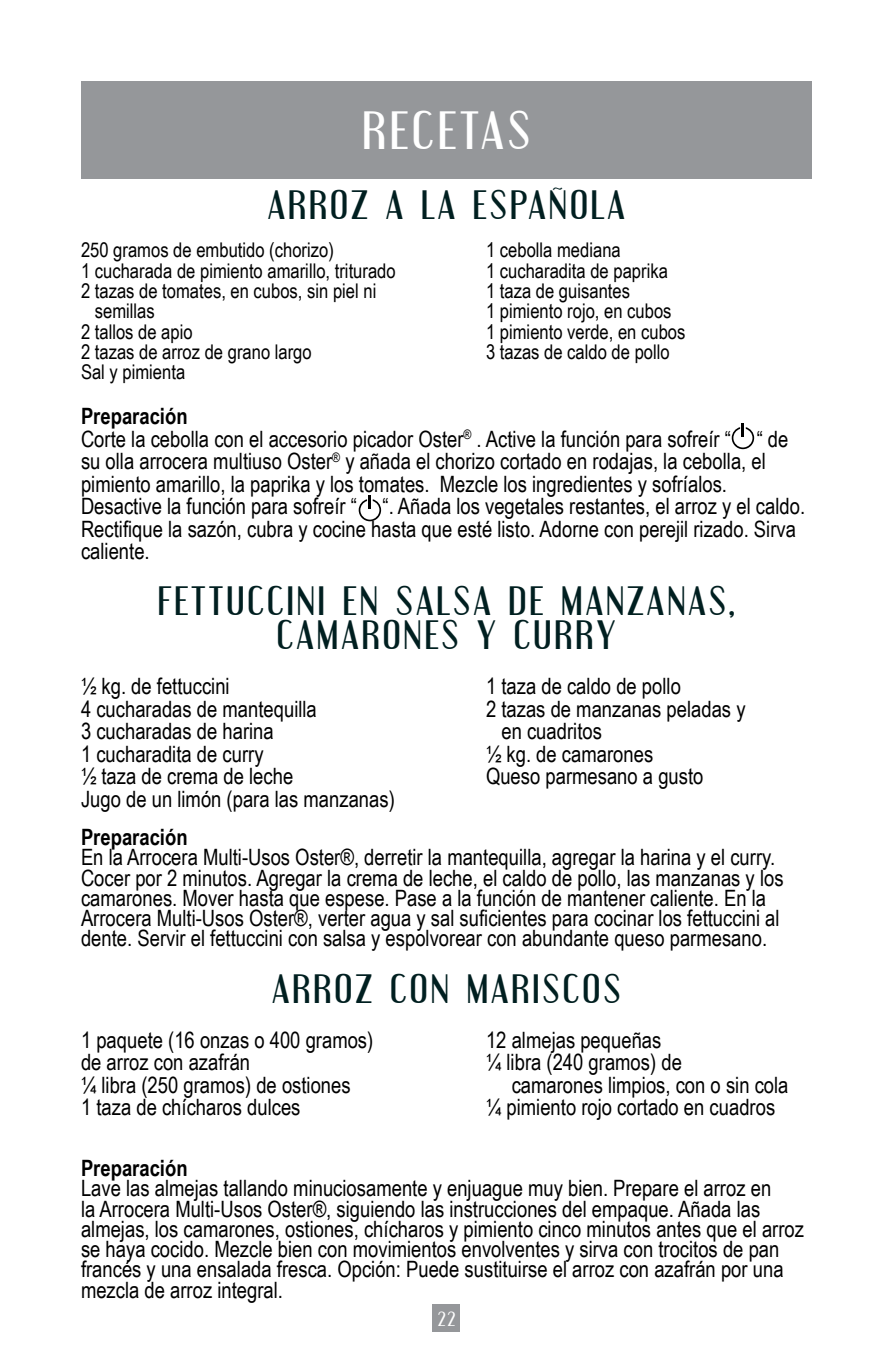
<style>
.page{position:relative;width:893px;height:1372px;background:#fff}
.page>*{position:absolute;margin:0;border:0;box-sizing:border-box;transform-origin:0 0}
.t1{font:47.25px "Engebrechtre";letter-spacing:.1em;color:#fff}
.t2{font:36px "Engebrechtre";letter-spacing:.1em;color:#001f20}
.t3{font:22.5px/20.2px "Arial Narrow";color:#000}
.t4{font:700 22.5px "Arial Narrow";color:#000}
.t5{font:20.25px "Arial Narrow";color:#000}
.t6{font:18px "Engebrechtre";color:#fff}
.s1{font-weight:700}
</style>
<div class="page">
<div style="left:433px;top:1303px;width:27px;height:28px;background:#95979a"></div>
<div style="left:81px;top:81px;width:731px;height:97px;background:#95979a"></div>
<svg style="left:732px;top:423px;width:22px;height:26px"></svg>
<svg style="left:359px;top:495px;width:22px;height:26px"></svg>
<h1 class="t1" style="left:363px;top:103px;width:169px">RECETAS</h1>
<h2 class="t2" style="left:268px;top:184px;width:41px">ARROZ</h2>
<h2 class="t2" style="left:386px;top:184px;width:203px">A LA ESPAÑOLA</h2>
<p class="t5" style="left:81px;top:239px;width:254px">250 gramos de embutido (chorizo)</p>
<p class="t5" style="left:486px;top:239px;width:136px">1 cebolla mediana</p>
<p class="t5" style="left:81px;top:259px;width:316px">1 cucharada de pimiento amarillo, triturado</p>
<p class="t5" style="left:486px;top:259px;width:183px">1 cucharadita de paprika</p>
<p class="t5" style="left:81px;top:279px;width:297px">2 tazas de tomates, en cubos, sin piel ni</p>
<p class="t5" style="left:486px;top:279px;width:146px">1 taza de guisantes</p>
<p class="t5" style="left:95px;top:299px;width:61px">semillas</p>
<p class="t5" style="left:486px;top:299px;width:187px">1 pimiento rojo, en cubos</p>
<p class="t5" style="left:81px;top:320px;width:113px">2 tallos de apio</p>
<p class="t5" style="left:486px;top:320px;width:201px">1 pimiento verde, en cubos</p>
<p class="t5" style="left:81px;top:340px;width:232px">2 tazas de arroz de grano largo</p>
<p class="t5" style="left:486px;top:340px;width:185px">3 tazas de caldo de pollo</p>
<p class="t5" style="left:81px;top:360px;width:106px">Sal y pimienta</p>
<p class="t3" style="left:81px;top:405px;width:726px;line-height:22.5px"><span class="s1">Preparación<br></span>Corte la cebolla con el accesorio picador Oster<sup>®</sup> . Active la función para sofreír “ “ de su olla arrocera multiuso Oster<sup>®</sup> y añada el chorizo cortado en rodajas, la cebolla, el pimiento amarillo, la paprika y los tomates. Mezcle los ingredientes y sofríalos.<br>Desactive la función para sofreír “ “. Añada los vegetales restantes, el arroz y el caldo.<br>Rectifique la sazón, cubra y cocine hasta que esté listo. Adorne con perejil rizado. Sirva caliente.</p>
<h2 class="t2" style="left:158px;top:580px;width:35px">FETTUCCINI</h2>
<h2 class="t2" style="left:343px;top:580px;width:93px">EN SALSA</h2>
<h2 class="t2" style="left:509px;top:580px;width:98px">DE MANZANAS</h2>
<h2 class="t2" style="left:729px;top:580px;width:7px">,</h2>
<h2 class="t2" style="left:277px;top:614px;width:41px">CAMARONES</h2>
<h2 class="t2" style="left:477px;top:614px;width:140px">Y CURRY</h2>
<p class="t3" style="left:81px;top:676px;width:150px">½ kg. de fettuccini</p>
<p class="t3" style="left:486px;top:676px;width:196px">1 taza de caldo de pollo</p>
<p class="t3" style="left:81px;top:698px;width:237px">4 cucharadas de mantequilla</p>
<p class="t3" style="left:486px;top:698px;width:261px">2 tazas de manzanas peladas y</p>
<p class="t3" style="left:81px;top:721px;width:194px">3 cucharadas de harina</p>
<p class="t3" style="left:501px;top:721px;width:102px">en cuadritos</p>
<p class="t3" style="left:81px;top:743px;width:184px">1 cucharadita de curry</p>
<p class="t3" style="left:486px;top:743px;width:169px">½ kg. de camarones</p>
<p class="t3" style="left:81px;top:766px;width:214px">½ taza de crema de leche</p>
<p class="t3" style="left:486px;top:766px;width:219px">Queso parmesano a gusto</p>
<p class="t3" style="left:81px;top:788px;width:315px">Jugo de un limón (para las manzanas)</p>
<p class="t4" style="left:81px;top:824px;width:108px">Preparación</p>
<p class="t3" style="left:81px;top:847px;width:704px">En la Arrocera Multi-Usos Oster®, derretir la mantequilla, agregar la harina y el curry.<br>Cocer por 2 minutos. Agregar la crema de leche, el caldo de pollo, las manzanas y los camarones. Mover hasta que espese. Pase a la función de mantener caliente. En la Arrocera Multi-Usos Oster®, verter agua y sal suficientes para cocinar los fettuccini al dente. Servir el fettuccini con salsa y espolvorear con abundante queso parmesano.</p>
<h2 class="t2" style="left:273px;top:967px;width:41px">ARROZ</h2>
<h2 class="t2" style="left:390px;top:967px;width:20px">CON</h2>
<h2 class="t2" style="left:467px;top:967px;width:44px">MARISCOS</h2>
<p class="t3" style="left:81px;top:1029px;width:294px">1 paquete (16 onzas o 400 gramos)</p>
<p class="t3" style="left:486px;top:1029px;width:177px">12 almejas pequeñas</p>
<p class="t3" style="left:81px;top:1051px;width:171px">de arroz con azafrán</p>
<p class="t3" style="left:486px;top:1051px;width:197px">¼ libra (240 gramos) de</p>
<p class="t3" style="left:81px;top:1074px;width:271px">¼ libra (250 gramos) de ostiones</p>
<p class="t3" style="left:512px;top:1074px;width:278px">camarones limpios, con o sin cola</p>
<p class="t3" style="left:81px;top:1096px;width:221px">1 taza de chícharos dulces</p>
<p class="t3" style="left:486px;top:1096px;width:291px">¼ pimiento rojo cortado en cuadros</p>
<p class="t4" style="left:81px;top:1154px;width:108px">Preparación</p>
<p class="t3" style="left:81px;top:1177px;width:724px">Lave las almejas tallando minuciosamente y enjuague muy bien. Prepare el arroz en<br>la Arrocera Multi-Usos Oster®, siguiendo las instrucciones del empaque. Añada las almejas, los camarones, ostiones, chícharos y pimiento cinco minutos antes que el arroz se haya cocido. Mezcle bien con movimientos envolventes y sirva con trocitos de pan francés y una ensalada fresca. Opción: Puede sustituirse el arroz con azafrán por una mezcla de arroz integral.</p>
<p class="t6" style="left:438px;top:1308px;width:19px">22</p>
</div>
